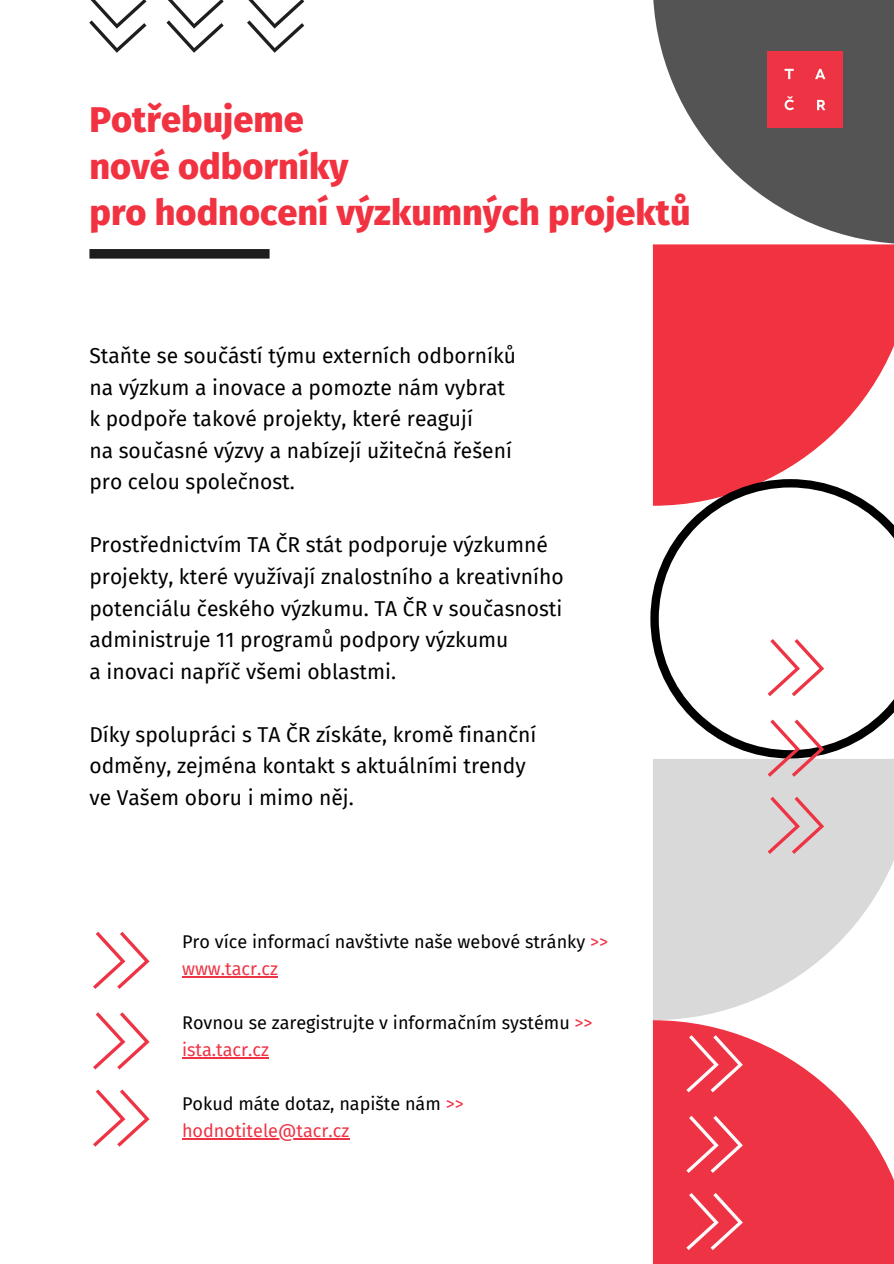
<style>
.page{position:relative;width:894px;height:1264px;background:#fff}
.page>*{position:absolute;margin:0;border:0;box-sizing:border-box;transform-origin:0 0}
.t1{font:800 36px/46.2px "Fira Sans";color:#f13241}
.t2{font:21px/31.5px "Fira Sans";color:#000}
.t3{font:18px/27px "Fira Sans";color:#000}
.s1{color:#e34}
</style>
<div class="page">
<svg style="left:653px;top:0;width:240px;height:244px;fill:#545454"></svg>
<svg style="left:652px;top:244px;width:241px;height:235px;background:#f24956"></svg>
<svg style="left:653px;top:759px;width:240px;height:261px;fill:#d9d9d9"></svg>
<svg style="left:652px;top:1020px;width:241px;height:243px;fill:#e34"></svg>
<div style="left:767px;top:52px;width:75px;height:75px;background:#e34"></div>
<svg style="left:89px;top:249px;width:180px;height:9px;background:#1f1e1f"></svg>
<svg style="left:93px;top:931px;width:56px;height:57px"></svg>
<svg style="left:93px;top:1012px;width:56px;height:57px"></svg>
<svg style="left:93px;top:1089px;width:56px;height:57px"></svg>
<svg style="left:650px;top:479px;width:243px;height:276px"></svg>
<hr style="left:182px;top:976px;width:96px;height:1px;background:#e34">
<hr style="left:182px;top:1057px;width:87px;height:1px;background:#e34">
<hr style="left:182px;top:1138px;width:167px;height:1px;background:#e34">
<svg style="left:742px;top:639px;width:82px;height:57px"></svg>
<svg style="left:742px;top:719px;width:82px;height:57px"></svg>
<svg style="left:742px;top:796px;width:82px;height:58px;background:#dbc6c8"></svg>
<svg style="left:661px;top:1035px;width:81px;height:57px;background:#ef4958"></svg>
<svg style="left:661px;top:1115px;width:81px;height:57px;background:#ef4958"></svg>
<svg style="left:661px;top:1192px;width:81px;height:58px;background:#ef4958"></svg>
<svg style="left:247px;top:0;width:57px;height:53px"></svg>
<svg style="left:166px;top:0;width:58px;height:53px"></svg>
<svg style="left:89px;top:0;width:57px;height:53px"></svg>
<h1 class="t1" style="left:89px;top:97px;width:602px">Potřebujeme<br>nové odborníky<br>pro hodnocení výzkumných projektů</h1>
<p class="t2" style="left:89px;top:340px;width:428px">Staňte se součástí týmu externích odborníků na výzkum a inovace a pomozte nám vybrat k podpoře takové projekty, které reagují<br>na současné výzvy a nabízejí užitečná řešení pro celou společnost.</p>
<p class="t2" style="left:89px;top:529px;width:476px">Prostřednictvím TA ČR stát podporuje výzkumné projekty, které využívají znalostního a kreativního potenciálu českého výzkumu. TA ČR v současnosti administruje 11 programů podpory výzkumu<br>a inovaci napříč všemi oblastmi.</p>
<p class="t2" style="left:89px;top:719px;width:448px">Díky spolupráci s TA ČR získáte, kromě finanční odměny, zejména kontakt s aktuálními trendy ve Vašem oboru i mimo něj.</p>
<p class="t3" style="left:182px;top:928px;width:427px">Pro více informací navštivte naše webové stránky <span class="s1">&gt;&gt; www.tacr.cz</span></p>
<p class="t3" style="left:182px;top:1009px;width:412px">Rovnou se zaregistrujte v informačním systému <span class="s1">&gt;&gt; ista.tacr.cz</span></p>
<p class="t3" style="left:182px;top:1090px;width:283px">Pokud máte dotaz, napište nám <span class="s1">&gt;&gt; hodnotitele@tacr.cz</span></p>
</div>
